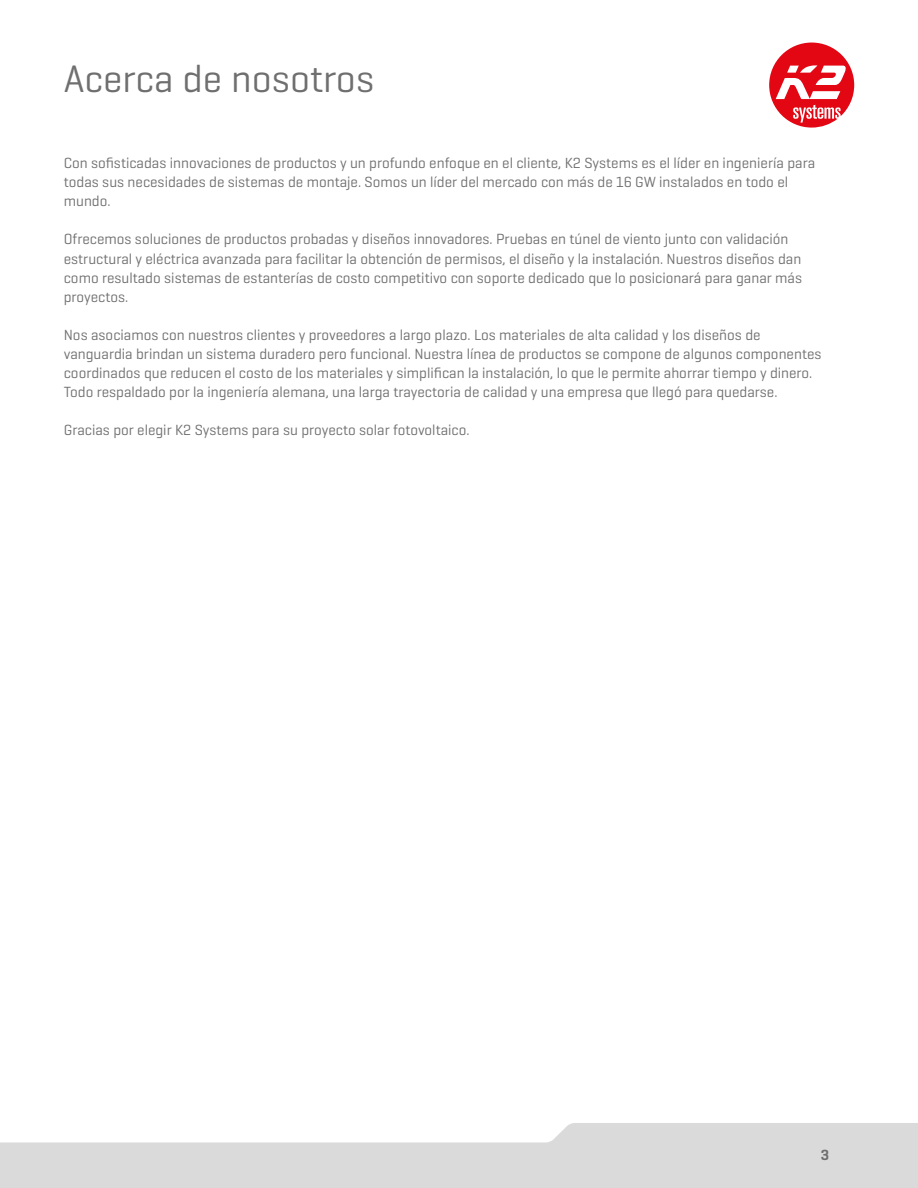
<style>
.page{position:relative;width:918px;height:1188px;background:#fff}
.page>*{position:absolute;margin:0;border:0;box-sizing:border-box;transform-origin:0 0}
.t1{font:39px "K2 Geogrotesque";color:#706f6f}
.t2{font:15px/19px "K2 Geogrotesque";color:#706f6f}
.t3{font:600 15px "K2 Geogrotesque";color:#706f6f}
</style>
<div class="page">
<svg style="left:0;top:1123px;width:918px;height:65px;fill:#dadada"></svg>
<svg style="left:769px;top:43px;width:85px;height:85px"></svg>
<h1 class="t1" style="left:64px;top:54px;width:312px">Acerca de nosotros</h1>
<p class="t2" style="left:64px;top:153px;width:753px">Con sofisticadas innovaciones de productos y un profundo enfoque en el cliente, K2 Systems es el líder en ingeniería para todas sus necesidades de sistemas de montaje. Somos un líder del mercado con más de 16 GW instalados en todo el mundo.</p>
<p class="t2" style="left:64px;top:229px;width:740px">Ofrecemos soluciones de productos probadas y diseños innovadores. Pruebas en túnel de viento junto con validación estructural y eléctrica avanzada para facilitar la obtención de permisos, el diseño y la instalación. Nuestros diseños dan como resultado sistemas de estanterías de costo competitivo con soporte dedicado que lo posicionará para ganar más proyectos.</p>
<p class="t2" style="left:64px;top:325px;width:759px">Nos asociamos con nuestros clientes y proveedores a largo plazo. Los materiales de alta calidad y los diseños de vanguardia brindan un sistema duradero pero funcional. Nuestra línea de productos se compone de algunos componentes coordinados que reducen el costo de los materiales y simplifican la instalación, lo que le permite ahorrar tiempo y dinero.<br>Todo respaldado por la ingeniería alemana, una larga trayectoria de calidad y una empresa que llegó para quedarse.</p>
<p class="t2" style="left:64px;top:420px;width:407px">Gracias por elegir K2 Systems para su proyecto solar fotovoltaico.</p>
<p class="t3" style="left:821px;top:1146px;width:10px">3</p>
</div>
